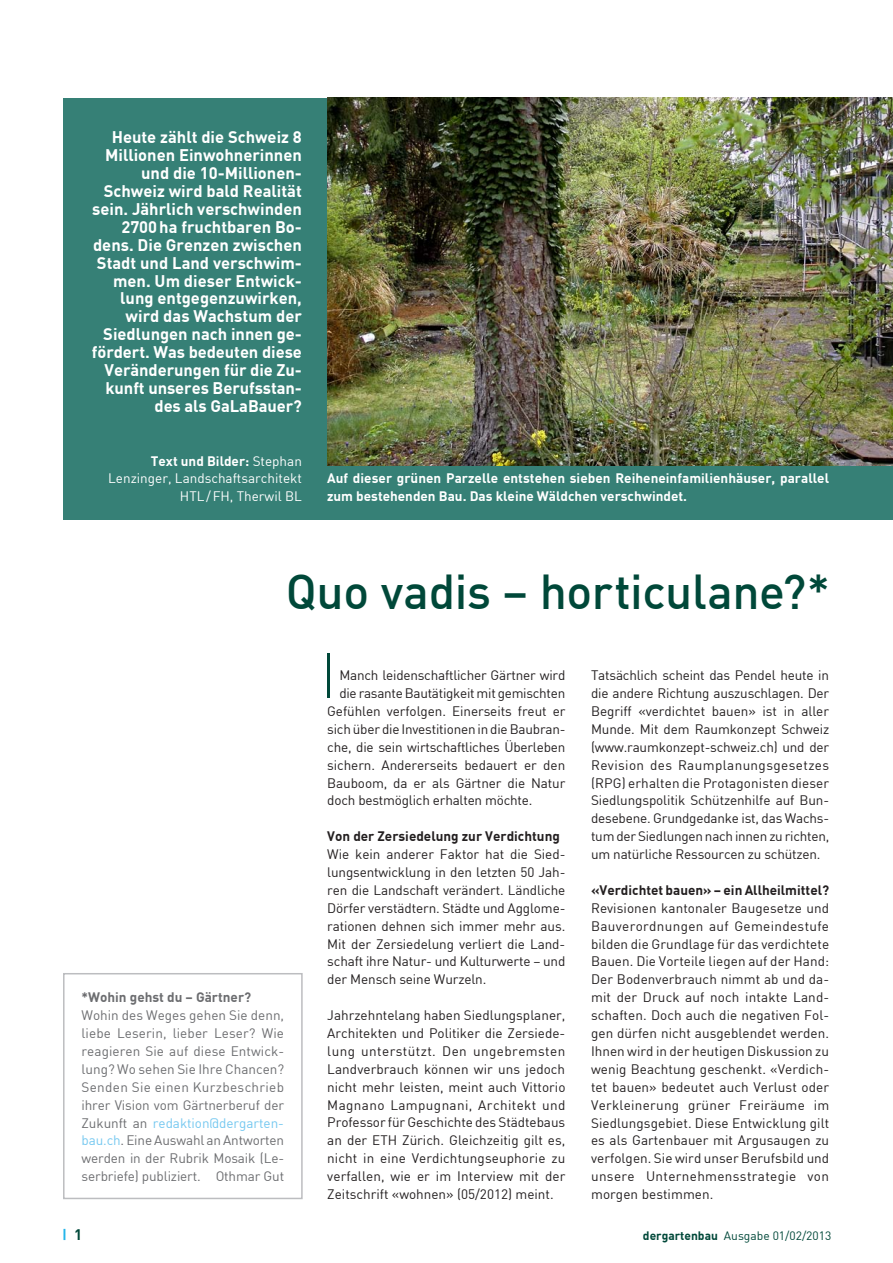
<style>
.page{position:relative;width:893px;height:1263px;background:#fff}
.page>*{position:absolute;margin:0;border:0;box-sizing:border-box;transform-origin:0 0}
.t1{font:500 48px "DIN Offc Pro";letter-spacing:-.01em;color:#004839}
.t2{font:700 16.5px/17.9px "DIN Offc Pro";color:#fff;text-align:right}
.t3{font:700 15px "DIN Offc Pro";color:#004839}
.t4{font:13.5px/17.9px "DIN Offc Pro";letter-spacing:-.01em;color:#231f20;text-align:justify}
.t5{font:13.5px/17.9px "DIN Offc Pro";letter-spacing:-.01em;color:#6c6d70;text-align:justify}
.t6{font:700 13.5px/17.9px "DIN Offc Pro";letter-spacing:.005em;color:#fff}
.t7{font:700 13.5px "DIN Offc Pro";color:#231f20}
.t8{font:13.5px/17.9px "DIN Offc Pro";color:#fff;text-align:right}
.t9{font:700 13.5px "DIN Offc Pro";color:#6c6d70}
.t10{font:12px "DIN Offc Pro";color:#004839}
.s1{font-weight:700}
.s2{color:#75c8f0}
</style>
<div class="page">
<div style="left:64px;top:98px;width:829px;height:421px;background:#368076"></div>
<svg style="left:63px;top:1229px;width:2px;height:11px"></svg>
<hr style="left:327px;top:653px;width:3px;height:45px;background:#004839">
<img style="left:327px;top:98px;width:566px;height:367px">
<div style="left:63px;top:973px;width:240px;height:226px;border:2px solid #bcbdc0"></div>
<p class="t2" style="left:92px;top:126px;width:211px">Heute zählt die Schweiz 8<br>Millionen Einwohnerinnen und die 10-Millionen-<br>Schweiz wird bald Realität sein. Jährlich verschwinden<br>2700ha fruchtbaren Bo&shy;dens. Die Grenzen zwischen<br>Stadt und Land verschwim&shy;men. Um dieser Entwick&shy;lung entgegenzuwirken, wird das Wachstum der<br>Siedlungen nach innen ge&shy;fördert. Was bedeuten diese<br>Veränderungen für die Zu&shy;kunft unseres Berufsstan&shy;des als GaLaBauer?</p>
<p class="t8" style="left:108px;top:450px;width:195px"><span class="s1">Text und Bilder:</span> Stephan<br>Lenzinger, Landschaftsarchitekt<br>HTL/FH, Therwil BL</p>
<p class="t6" style="left:327px;top:468px;width:503px">Auf dieser grünen Parzelle entstehen sieben Reiheneinfamilienhäuser, parallel zum bestehenden Bau. Das kleine Wäldchen verschwindet.</p>
<h1 class="t1" style="left:286px;top:552px;width:546px">Quo vadis – horticulane?*</h1>
<p class="t9" style="left:82px;top:986px;width:171px">*Wohin gehst du – Gärtner?</p>
<p class="t5" style="left:82px;top:1005px;width:204px">Wohin des Weges gehen Sie denn, liebe Leserin, lieber Leser? Wie reagieren Sie auf diese Entwick&shy;lung? Wo sehen Sie Ihre Chancen?<br>Senden Sie einen Kurzbeschrieb ihrer Vision vom Gärtnerberuf der Zukunft an <span class="s2">redaktion@dergarten&shy;bau.ch</span>. Eine Auswahl an Antworten werden in der Rubrik Mosaik (Le&shy;serbriefe) publiziert. Othmar Gut</p>
<p class="t4" style="left:339px;top:665px;width:227px">Manch leidenschaftlicher Gärtner wird</p>
<p class="t4" style="left:339px;top:683px;width:227px">die rasante Bautätigkeit mit gemischten</p>
<p class="t4" style="left:327px;top:701px;width:240px">Gefühlen verfolgen. Einerseits freut er</p>
<p class="t4" style="left:327px;top:719px;width:240px">sich über die Investitionen in die Baubran-</p>
<p class="t4" style="left:327px;top:737px;width:240px">che, die sein wirtschaftliches Überleben</p>
<p class="t4" style="left:327px;top:754px;width:239px">sichern. Andererseits bedauert er den</p>
<p class="t4" style="left:327px;top:772px;width:240px">Bauboom, da er als Gärtner die Natur</p>
<p class="t4" style="left:327px;top:790px;width:207px">doch bestmöglich erhalten möchte.</p>
<p class="t7" style="left:327px;top:825px;width:234px">Von der Zersiedelung zur Verdichtung</p>
<p class="t4" style="left:327px;top:844px;width:240px">Wie kein anderer Faktor hat die Sied&shy;lungsentwicklung in den letzten 50 Jah&shy;ren die Landschaft verändert. Ländliche Dörfer verstädtern. Städte und Agglome&shy;rationen dehnen sich immer mehr aus.<br>Mit der Zersiedelung verliert die Land&shy;schaft ihre Natur- und Kulturwerte – und der Mensch seine Wurzeln.</p>
<p class="t4" style="left:327px;top:1005px;width:240px">Jahrzehntelang haben Siedlungsplaner, Architekten und Politiker die Zersiede&shy;lung unterstützt. Den ungebremsten Landverbrauch können wir uns jedoch nicht mehr leisten, meint auch Vittorio Magnano Lampugnani, Architekt und Professor für Geschichte des Städtebaus an der ETH Zürich. Gleichzeitig gilt es, nicht in eine Verdichtungseuphorie zu verfallen, wie er im Interview mit der Zeitschrift «wohnen» (05/2012) meint.</p>
<p class="t4" style="left:591px;top:665px;width:240px">Tatsächlich scheint das Pendel heute in die andere Richtung auszuschlagen. Der Begriff «verdichtet bauen» ist in aller Munde. Mit dem Raumkonzept Schweiz (www.raumkonzept-schweiz.ch) und der Revision des Raumplanungsgesetzes (RPG) erhalten die Protagonisten dieser Siedlungspolitik Schützenhilfe auf Bun&shy;desebene. Grundgedanke ist, das Wachs&shy;tum der Siedlungen nach innen zu richten, um natürliche Ressourcen zu schützen.</p>
<p class="t7" style="left:591px;top:879px;width:240px">«Verdichtet bauen» – ein Allheilmittel?</p>
<p class="t4" style="left:591px;top:898px;width:240px">Revisionen kantonaler Baugesetze und Bauverordnungen auf Gemeindestufe bilden die Grundlage für das verdichtete Bauen. Die Vorteile liegen auf der Hand:<br>Der Bodenverbrauch nimmt ab und da&shy;mit der Druck auf noch intakte Land&shy;schaften. Doch auch die negativen Fol&shy;gen dürfen nicht ausgeblendet werden.<br>Ihnen wird in der heutigen Diskussion zu wenig Beachtung geschenkt. «Verdich&shy;tet bauen» bedeutet auch Verlust oder Verkleinerung grüner Freiräume im Siedlungsgebiet. Diese Entwicklung gilt es als Gartenbauer mit Argusaugen zu verfolgen. Sie wird unser Berufsbild und unsere Unternehmensstrategie von morgen bestimmen.</p>
<p class="t3" style="left:74px;top:1222px;width:10px">1</p>
<p class="t10" style="left:643px;top:1226px;width:190px"><span class="s1">dergartenbau</span> Ausgabe 01/02/2013</p>
</div>
